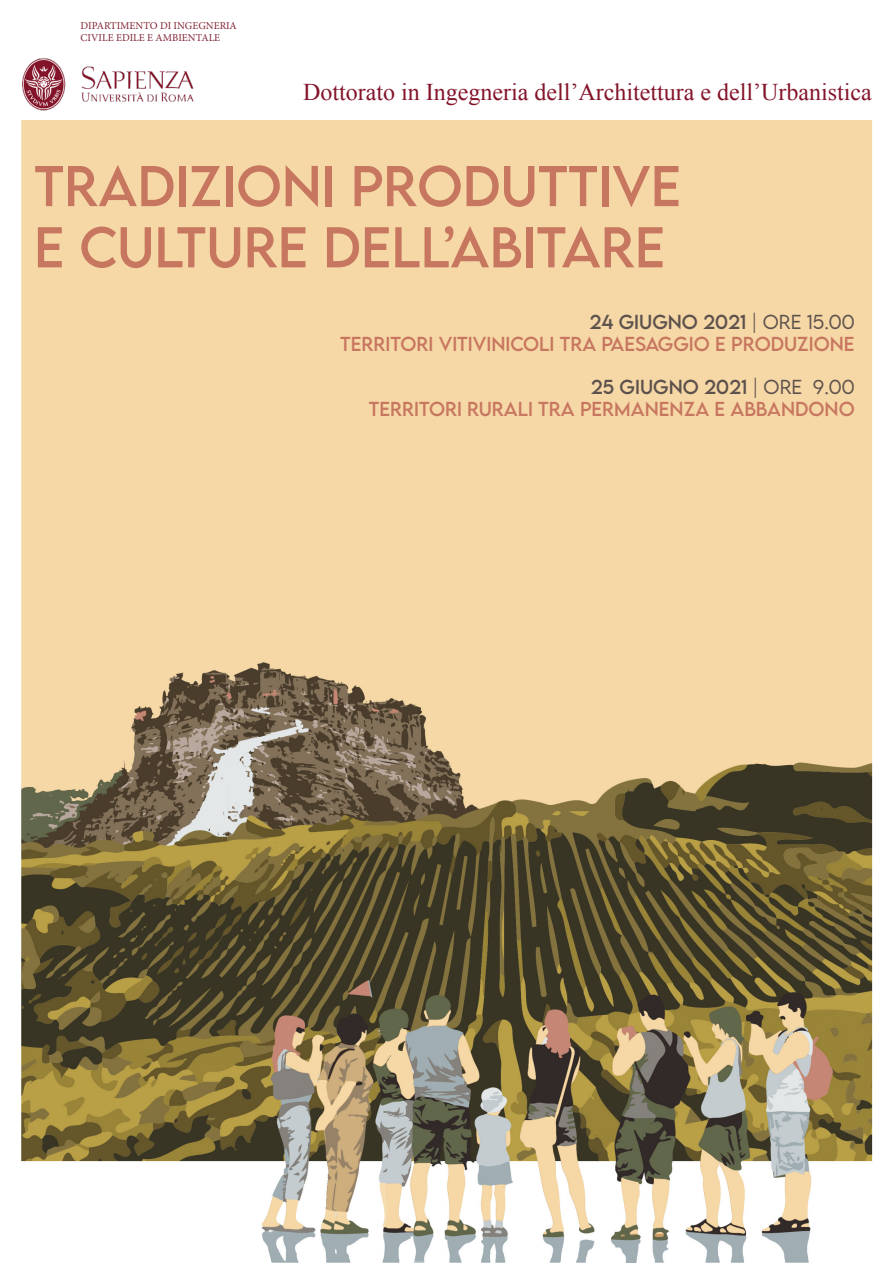
<style>
.page{position:relative;width:893px;height:1263px;background:#fff}
.page>*{position:absolute;margin:0;border:0;box-sizing:border-box;transform-origin:0 0}
.t1{font:51px/61.2px "LEMONMILK";color:#c77660}
.t2{font:24px "Times New Roman";color:#84142a}
.t3{font:18px "LEMONMILK";color:#c77660}
.t4{font:18px "LEMONMILK";color:#5d514d}
.t5{font:300 18px "LEMONMILK";color:#5d514d}
.t6{font:10.5px/12px "Minion Pro";color:#812534}
.s1{font-weight:300}
</style>
<div class="page">
<img style="left:21px;top:120px;width:852px;height:1143px">
<img style="left:22px;top:58px;width:172px;height:53px">
<p class="t6" style="left:81px;top:20px;width:158px">DIPARTIMENTO DI INGEGNERIA<br>CIVILE EDILE E AMBIENTALE</p>
<h2 class="t2" style="left:303px;top:76px;width:570px">Dottorato in Ingegneria dell’Architettura e dell’Urbanistica</h2>
<h1 class="t1" style="left:34px;top:156px;width:388px">TRADIZIONI PROD</h1>
<h1 class="t1" style="left:34px;top:156px;width:649px;text-indent:466px">UTTIVE<br>E CULTURE DELL’ABITARE</h1>
<p class="t4" style="left:589px;top:310px;width:267px">24 GIUGNO 2021 <span class="s1">| ORE 15.00</span></p>
<p class="t3" style="left:340px;top:332px;width:64px">TERRITOR</p>
<p class="t3" style="left:428px;top:332px;width:96px">I VITIVINICOL</p>
<p class="t3" style="left:550px;top:332px;width:24px">I TRA</p>
<p class="t3" style="left:602px;top:332px;width:60px">PAESAGG</p>
<p class="t3" style="left:689px;top:332px;width:68px">IO E PROD</p>
<p class="t3" style="left:784px;top:332px;width:72px">UZION E</p>
<p class="t4" style="left:591px;top:375px;width:187px">25 GIUGNO 2021 <span class="s1">| ORE</span></p>
<p class="t5" style="left:813px;top:375px;width:43px">9.00</p>
<p class="t3" style="left:369px;top:397px;width:64px">TERRITOR</p>
<p class="t3" style="left:457px;top:397px;width:48px">I RURAL</p>
<p class="t3" style="left:528px;top:397px;width:24px">I TRA</p>
<p class="t3" style="left:580px;top:397px;width:104px">PERMAN ENZA</p>
<p class="t3" style="left:714px;top:397px;width:31px">E ABBANDONO</p>
</div>
